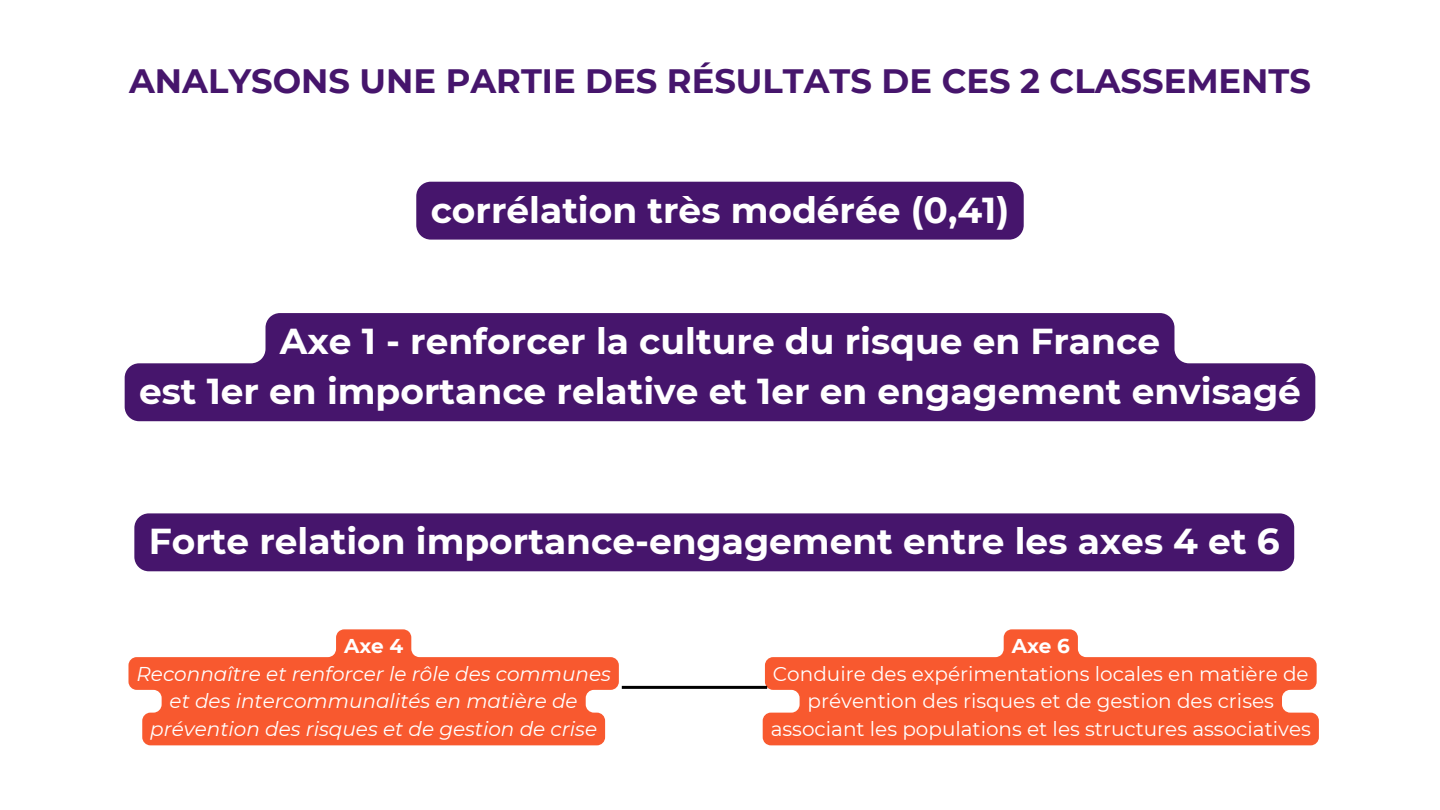
<style>
.page{position:relative;width:1440px;height:810px;background:#fff}
.page>*{position:absolute;margin:0;border:0;box-sizing:border-box;transform-origin:0 0}
.t1{font:700 36px/50.2px "Montserrat";color:#fff;text-align:center}
.t2{font:700 33.8px "Montserrat";color:#46156c}
.t3{font:20px/27.8px "Montserrat";color:#fff;text-align:center}
.t4{font:italic 20px/27.8px "Montserrat";color:#fff;text-align:center}
.t5{font:700 20px "Montserrat";color:#fff}
</style>
<div class="page">
<div style="left:416px;top:182px;width:608px;height:58px;background:#46156c;border-radius:14px"></div>
<svg style="left:125px;top:313px;width:1190px;height:108px;background:#5a2f7c"></svg>
<div style="left:134px;top:513px;width:1160px;height:58px;background:#46156c;border-radius:14px"></div>
<svg style="left:128px;top:629px;width:491px;height:116px;fill:#f8592f"></svg>
<svg style="left:763px;top:629px;width:556px;height:116px;fill:#f8592f"></svg>
<hr style="left:622px;top:686px;width:145px;height:3px;background:#000">
<h1 class="t2" style="left:129px;top:60px;width:1183px">ANALYSONS UNE PARTIE DES RÉSULTATS DE CES 2 CLASSEMENTS</h1>
<h2 class="t1" style="left:431px;top:185px;width:580px">corrélation très modérée (0,41)</h2>
<h2 class="t1" style="left:139px;top:316px;width:1163px">Axe 1 - renforcer la culture du risque en France<br>est 1er en importance relative et 1er en engagement envisagé</h2>
<h2 class="t1" style="left:149px;top:516px;width:1133px">Forte relation importance-engagement entre les axes 4 et 6</h2>
<p class="t5" style="left:344px;top:634px;width:61px">Axe 4</p>
<p class="t4" style="left:136px;top:660px;width:476px">Reconnaître et renforcer le rôle des communes et des intercommunalités en matière de prévention des risques et de gestion de crise</p>
<p class="t5" style="left:1012px;top:634px;width:60px">Axe 6</p>
<p class="t3" style="left:771px;top:660px;width:542px">Conduire des expérimentations locales en matière de prévention des risques et de gestion des crises associant les populations et les structures associatives</p>
</div>
